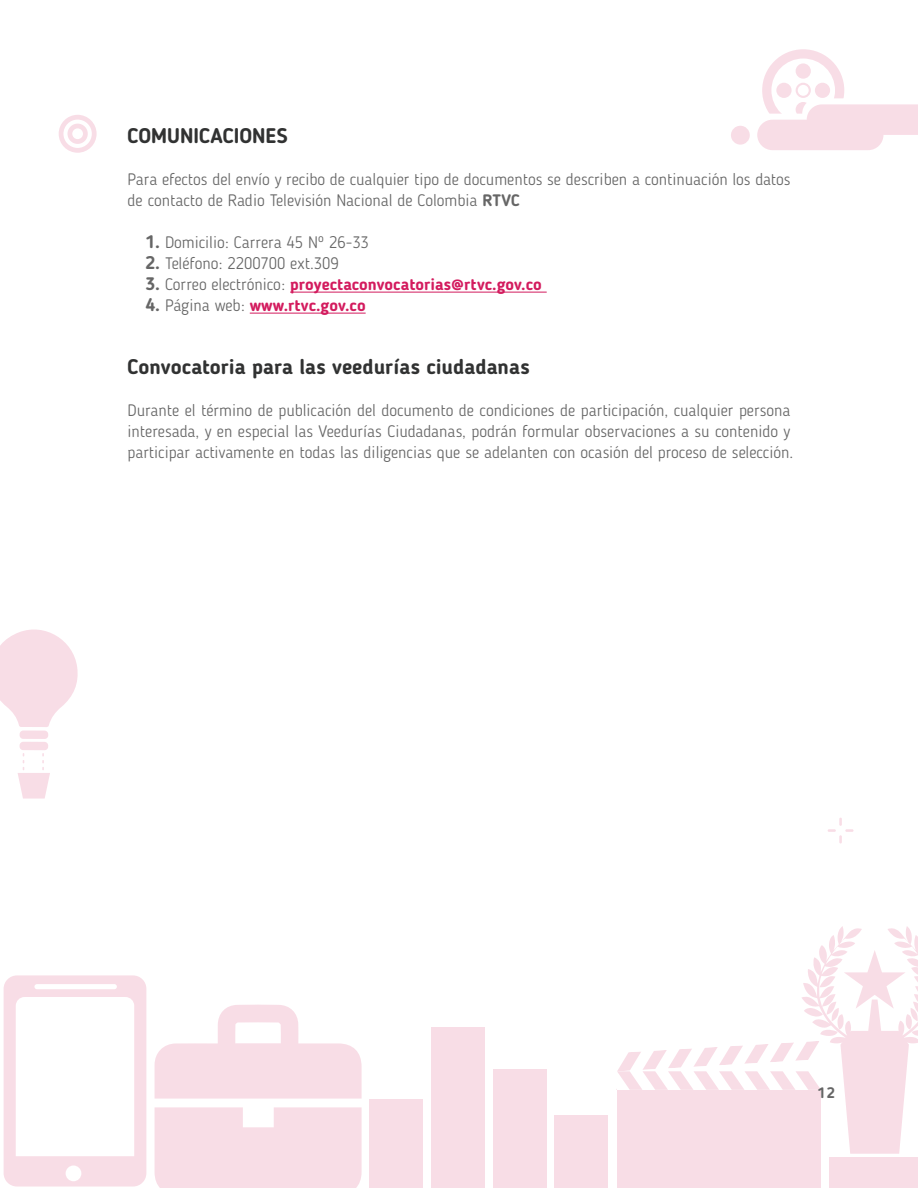
<style>
.page{position:relative;width:918px;height:1188px;background:#fff}
.page>*{position:absolute;margin:0;border:0;box-sizing:border-box;transform-origin:0 0}
.t1{font:700 21px "Blogger Sans";color:#313232}
.t2{font:300 16.5px/21px "Blogger Sans";color:#666}
.t3{font:700 16.5px "Blogger Sans";color:#d31b5e}
.t4{font:700 15px "Blogger Sans";color:#666}
.s1{font-weight:700}
.s2{font-weight:700;font-size:18px}
.s3{font-size:18px;color:#666}
.s4{font-weight:300;color:#666}
</style>
<div class="page">
<div style="left:731px;top:126px;width:19px;height:19px;background:#f8dde6;border-radius:50%"></div>
<svg style="left:0;top:629px;width:78px;height:170px"></svg>
<div style="left:155px;top:1107px;width:207px;height:81px;background:#f8dde6"></div>
<svg style="left:155px;top:1005px;width:207px;height:94px"></svg>
<svg style="left:59px;top:115px;width:38px;height:38px"></svg>
<svg style="left:828px;top:818px;width:26px;height:26px"></svg>
<div style="left:617px;top:1090px;width:204px;height:98px;background:#f8dde6"></div>
<div style="left:431px;top:1027px;width:54px;height:161px;background:#f8dde6"></div>
<div style="left:493px;top:1070px;width:53px;height:118px;background:#f8dde6"></div>
<div style="left:370px;top:1099px;width:53px;height:89px;background:#f8dde6"></div>
<div style="left:554px;top:1115px;width:54px;height:73px;background:#f8dde6"></div>
<svg style="left:757px;top:49px;width:161px;height:101px"></svg>
<svg style="left:4px;top:975px;width:142px;height:212px"></svg>
<div style="left:829px;top:1157px;width:89px;height:31px;background:#f8dde6"></div>
<svg style="left:617px;top:926px;width:301px;height:228px"></svg>
<hr style="left:290px;top:292px;width:257px;height:1px;background:#d31b5e">
<hr style="left:250px;top:313px;width:116px;height:1px;background:#d31b5e">
<p class="t1" style="left:128px;top:123px;width:162px">COMUNICACIONES</p>
<p class="t2" style="left:128px;top:169px;width:664px">Para efectos del envío y recibo de cualquier tipo de documentos se describen a continuación los datos de contacto de Radio Televisión Nacional de Colombia <span class="s1">RTVC</span></p>
<p class="t2" style="left:146px;top:232px;width:225px"><span class="s2">1.</span> Domicilio: Carrera 45 Nº 26-33</p>
<p class="t2" style="left:146px;top:253px;width:195px"><span class="s2">2.</span> Teléfono: 2200700 ext.309</p>
<p class="t3" style="left:146px;top:274px;width:398px"><span class="s3">3.</span> <span class="s4">Correo electrónico:</span> proyectaconvocatorias@rtvc.gov.co</p>
<p class="t3" style="left:146px;top:295px;width:222px"><span class="s3">4.</span> <span class="s4">Página web:</span> www.rtvc.gov.co</p>
<p class="t1" style="left:128px;top:354px;width:404px">Convocatoria para las veedurías ciudadanas</p>
<p class="t2" style="left:128px;top:400px;width:667px">Durante el término de publicación del documento de condiciones de participación, cualquier persona interesada, y en especial las Veedurías Ciudadanas, podrán formular observaciones a su contenido y participar activamente en todas las diligencias que se adelanten con ocasión del proceso de selección.</p>
<p class="t4" style="left:818px;top:1084px;width:19px">12</p>
</div>
